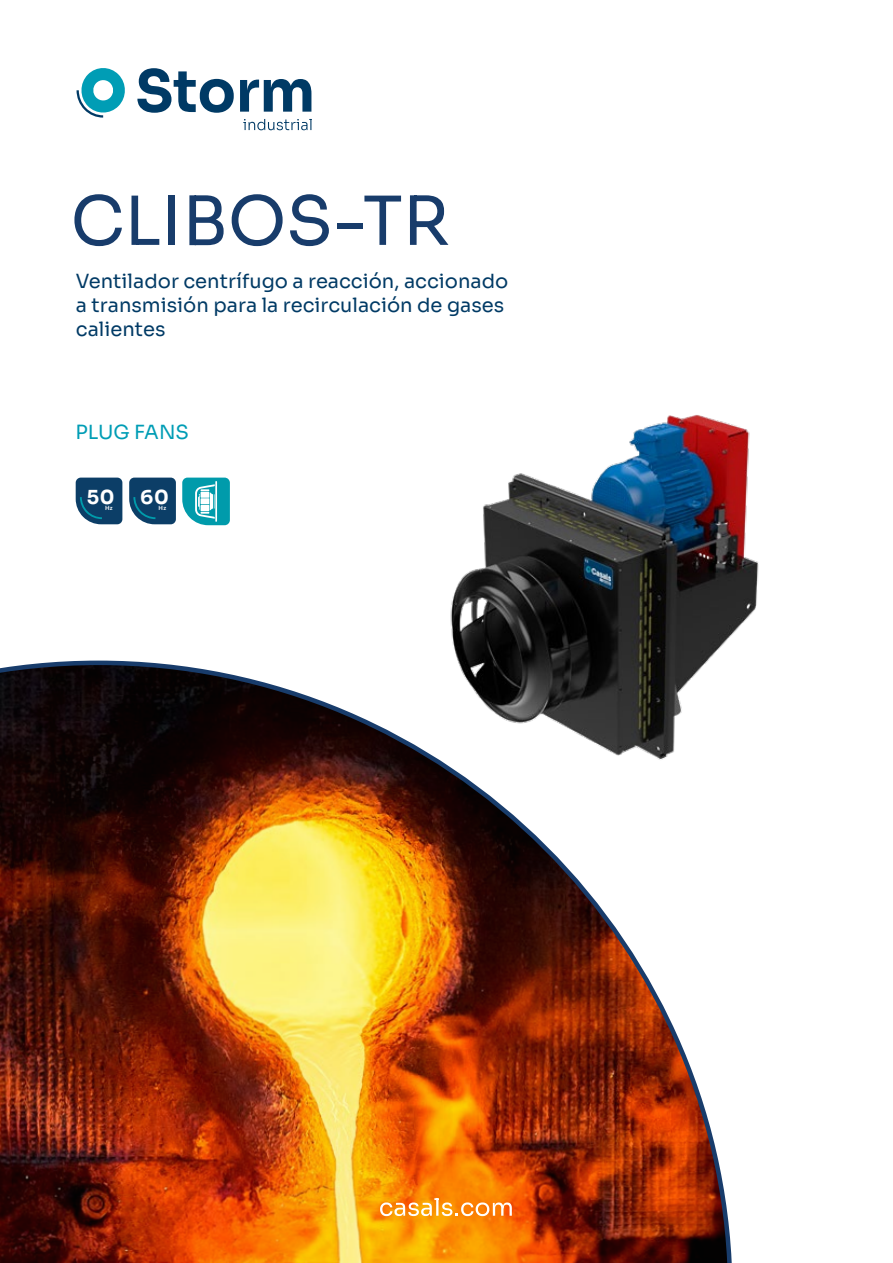
<style>
.page{position:relative;width:893px;height:1263px;background:#fff}
.page>*{position:absolute;margin:0;border:0;box-sizing:border-box;transform-origin:0 0}
.t1{font:67.5px "Sora";color:#183c6b}
.t2{font:19.5px/24px "Sora";color:#003a65}
.t3{font:19.5px "Sora";color:#009db5}
.t4{font:700 19.35px "Sora";color:#fff}
.t5{font:600 5.7px "Sora";color:#fff}
</style>
<div class="page">
<svg style="left:77px;top:68px;width:48px;height:50px"></svg>
<svg style="left:137px;top:68px;width:97px;height:45px"></svg>
<svg style="left:240px;top:79px;width:71px;height:33px"></svg>
<svg style="left:243px;top:119px;width:68px;height:11px"></svg>
<img style="left:0;top:661px;width:732px;height:602px">
<svg style="left:380px;top:1198px;width:132px;height:18px"></svg>
<svg style="left:76px;top:478px;width:46px;height:46px;background:#1b4d72"></svg>
<svg style="left:129px;top:478px;width:47px;height:46px;background:#1d4e74"></svg>
<svg style="left:182px;top:478px;width:48px;height:47px"></svg>
<img style="left:441px;top:415px;width:318px;height:370px">
<h1 class="t1" style="left:71px;top:165px;width:381px">CLIBOS-TR</h1>
<p class="t2" style="left:76px;top:267px;width:434px">Ventilador centrífugo a reacción, accionado a transmisión para la recirculación de gases calientes</p>
<p class="t3" style="left:75px;top:416px;width:115px">PLUG FANS</p>
<p class="t4" style="left:87px;top:481px;width:29px">50</p>
<p class="t5" style="left:105px;top:504px;width:9px">Hz</p>
<p class="t4" style="left:140px;top:481px;width:30px">60</p>
<p class="t5" style="left:159px;top:504px;width:9px">Hz</p>
</div>
